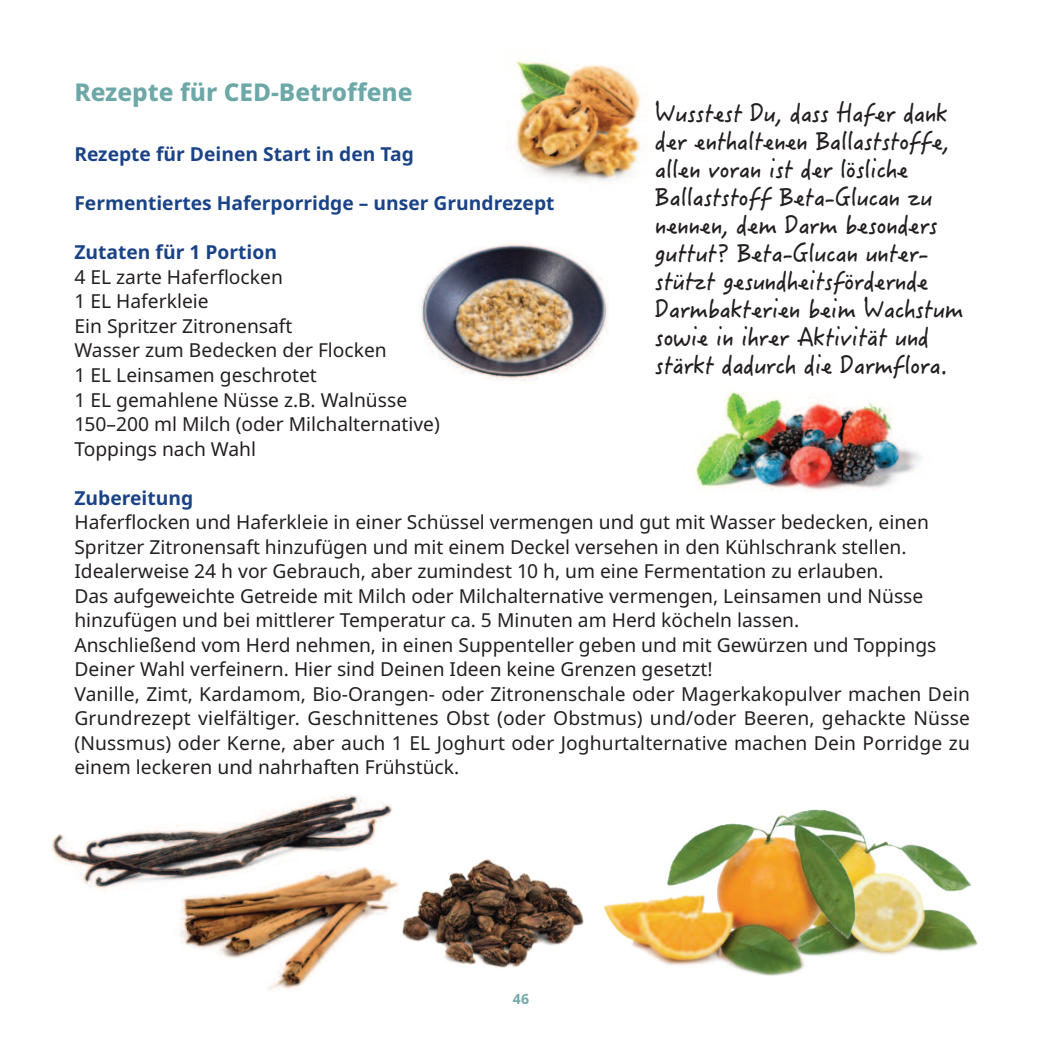
<style>
.page{position:relative;width:1042px;height:1042px;background:#fff}
.page>*{position:absolute;margin:0;border:0;box-sizing:border-box;transform-origin:0 0}
.t1{font:24.5px/28px "Hanzi Pen SC W5";letter-spacing:-.02em;color:#231f20}
.t2{font:800 24.5px "Noto Sans";color:#6da8a8}
.t3{font:19.25px/24.5px "Noto Sans";color:#231f20}
.t4{font:700 19.25px "Noto Sans";color:#1a4387}
.t5{font:700 14px "Noto Sans";color:#6da8a8}
</style>
<div class="page">
<img style="left:516px;top:60px;width:126px;height:121px">
<img style="left:860px;top:830px;width:118px;height:125px">
<img style="left:406px;top:859px;width:178px;height:109px">
<img style="left:52px;top:795px;width:341px;height:95px">
<img style="left:166px;top:861px;width:240px;height:129px">
<img style="left:603px;top:809px;width:257px;height:167px">
<img style="left:419px;top:243px;width:189px;height:138px">
<img style="left:695px;top:392px;width:226px;height:99px">
<p class="t2" style="left:74px;top:82px;width:340px">Rezepte für CED-Betroffene</p>
<p class="t1" style="left:655px;top:98px;width:310px">Wusstest Du, dass Hafer dank der enthaltenen Ballaststoffe, allen voran ist der lösliche<br>Ballaststoff Beta-Glucan zu nennen, dem Darm besonders guttut? Beta-Glucan unter&shy;stützt gesundheitsfördernde<br>Darmbakterien beim Wachstum sowie in ihrer Aktivität und stärkt dadurch die Darmflora.</p>
<p class="t4" style="left:74px;top:144px;width:341px">Rezepte für Deinen Start in den Tag</p>
<p class="t4" style="left:74px;top:193px;width:482px">Fermentiertes Haferporridge – unser Grundrezept</p>
<p class="t4" style="left:74px;top:242px;width:204px">Zutaten für 1 Portion</p>
<p class="t3" style="left:74px;top:265px;width:367px">4 EL zarte Haferflocken<br>1 EL Haferkleie<br>Ein Spritzer Zitronensaft<br>Wasser zum Bedecken der Flocken<br>1 EL Leinsamen geschrotet<br>1 EL gemahlene Nüsse z.B. Walnüsse<br>1503200 ml Milch (oder Milchalternative)<br>Toppings nach Wahl</p>
<p class="t4" style="left:74px;top:487px;width:120px">Zubereitung</p>
<p class="t3" style="left:74px;top:510px;width:897px">Haferflocken und Haferkleie in einer Schüssel vermengen und gut mit Wasser bedecken, einen Spritzer Zitronensaft hinzufügen und mit einem Deckel versehen in den Kühlschrank stellen.<br>Idealerweise 24 h vor Gebrauch, aber zumindest 10 h, um eine Fermentation zu erlauben.<br>Das aufgeweichte Getreide mit Milch oder Milchalternative vermengen, Leinsamen und Nüsse hinzufügen und bei mittlerer Temperatur ca. 5 Minuten am Herd köcheln lassen.<br>Anschließend vom Herd nehmen, in einen Suppenteller geben und mit Gewürzen und Toppings Deiner Wahl verfeinern. Hier sind Deinen Ideen keine Grenzen gesetzt!<br>Vanille, Zimt, Kardamom, Bio-Orangen- oder Zitronenschale oder Magerkakopulver machen Dein Grundrezept vielfältiger. Geschnittenes Obst (oder Obstmus) und/oder Beeren, gehackte Nüsse (Nussmus) oder Kerne, aber auch 1 EL Joghurt oder Joghurtalternative machen Dein Porridge zu einem leckeren und nahrhaften Frühstück.</p>
<p class="t5" style="left:513px;top:990px;width:18px">46</p>
</div>
